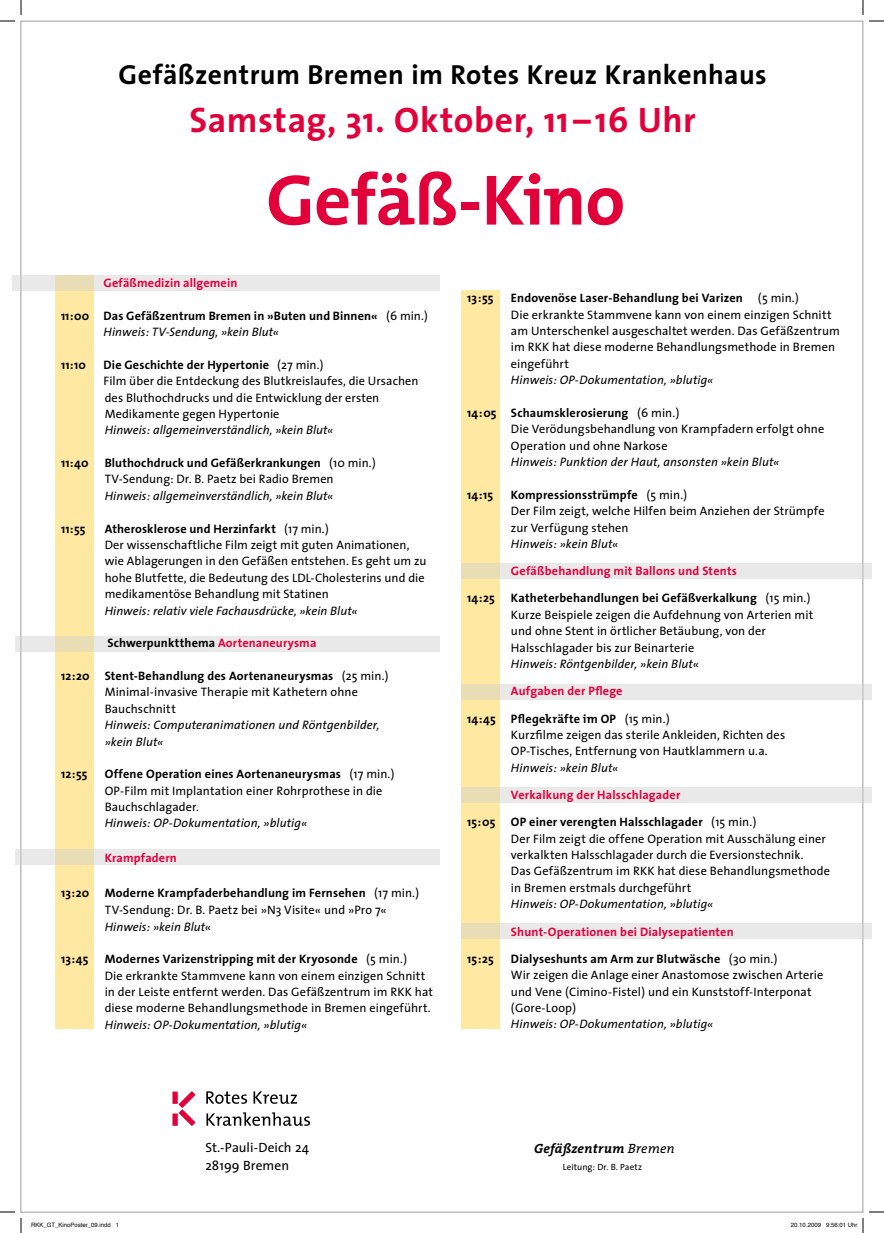
<style>
.page{position:relative;width:884px;height:1233px;background:#fff}
.page>*{position:absolute;margin:0;border:0;box-sizing:border-box;transform-origin:0 0}
.t1{font:700 72px "The Mix";letter-spacing:-.015em;color:#e2003b}
.t2{font:700 35.5px "The Sans";letter-spacing:.015em;color:#e2003b}
.t3{font:700 27.6px "The Sans";letter-spacing:.015em;color:#000}
.t4{font:13.4px/17.9px "The Sans";letter-spacing:.005em;color:#000}
.t5{font:italic 700 13.4px "The Serif";letter-spacing:.01em;color:#000}
.t6{font:12.3px/16.4px "The Sans";letter-spacing:.005em;color:#000}
.t7{font:italic 12.3px/16.4px "The Sans";letter-spacing:.01em;color:#000}
.t8{font:700 12.3px/16.4px "The Sans";letter-spacing:.01em;color:#000}
.t9{font:700 12.3px "The Sans";letter-spacing:.01em;color:#e2003b}
.t10{font:700 12.3px "The Mix";letter-spacing:.015em;color:#000}
.t11{font:9px "The Sans";letter-spacing:.01em;color:#000}
.t12{font:6px "Helvetica";color:#000}
.s1{font-weight:400}
.s2{font-weight:400;font-style:italic}
.s3{font-weight:700}
.s4{color:#e2003b}
.s5{font-family:"The Sans";font-weight:400}
</style>
<div class="page">
<div style="left:461px;top:290px;width:39px;height:738px;background:#ffe8a1"></div>
<svg style="left:461px;top:563px;width:410px;height:15px;background:#e8e7e4"></svg>
<svg style="left:461px;top:684px;width:410px;height:15px;background:#e8e7e4"></svg>
<svg style="left:461px;top:787px;width:410px;height:16px;background:#e8e7e4"></svg>
<svg style="left:461px;top:923px;width:410px;height:16px;background:#e8e7e4"></svg>
<svg style="left:179px;top:1109px;width:16px;height:17px"></svg>
<svg style="left:179px;top:1091px;width:16px;height:17px"></svg>
<div style="left:172px;top:1113px;width:6px;height:12px;background:#e2003b"></div>
<div style="left:172px;top:1091px;width:6px;height:12px;background:#e2003b"></div>
<svg style="left:206px;top:1112px;width:104px;height:13px"></svg>
<svg style="left:206px;top:1091px;width:41px;height:12px"></svg>
<svg style="left:253px;top:1091px;width:44px;height:12px"></svg>
<div style="left:55px;top:275px;width:39px;height:753px;background:#ffe8a1"></div>
<svg style="left:12px;top:275px;width:428px;height:16px;background:#e8e7e5"></svg>
<svg style="left:15px;top:636px;width:425px;height:15px;background:#e8e7e5"></svg>
<svg style="left:15px;top:848px;width:425px;height:16px;background:#eae9e6"></svg>
<svg style="left:0;top:1211px;width:15px;height:1px"></svg>
<svg style="left:869px;top:1211px;width:15px;height:1px"></svg>
<svg style="left:0;top:0;width:22px;height:22px"></svg>
<svg style="left:20px;top:1218px;width:2px;height:15px"></svg>
<svg style="left:862px;top:0;width:22px;height:22px"></svg>
<svg style="left:862px;top:1218px;width:2px;height:15px"></svg>
<h3 class="t3" style="left:119px;top:52px;width:650px">Gefäßzentrum Bremen im Rotes Kreuz Krankenhaus</h3>
<h2 class="t2" style="left:190px;top:90px;width:508px">Samstag, 31. Oktober, 11–16 Uhr</h2>
<h1 class="t1" style="left:266px;top:140px;width:360px">Gefäß-Kino</h1>
<p class="t9" style="left:104px;top:272px;width:135px">Gefäßmedizin allgemein</p>
<p class="t8" style="left:104px;top:307px;width:326px;text-indent:-43px">11:00 Das Gefäßzentrum Bremen in »Buten und Binnen« <span class="s1">(6 min.)<br></span><span class="s2">Hinweis: TV-Sendung, »kein Blut«</span></p>
<p class="t8" style="left:61px;top:356px;width:26px">11:10</p>
<p class="t6" style="left:104px;top:356px;width:316px"><span class="s3">Die Geschichte der Hypertonie</span> (27 min.)<br>Film über die Entdeckung des Blutkreislaufes, die Ursachen des Bluthochdrucks und die Entwicklung der ersten Medikamente gegen Hypertonie</p>
<p class="t7" style="left:105px;top:421px;width:230px">Hinweis: allgemeinverständlich, »kein Blut«</p>
<p class="t8" style="left:61px;top:454px;width:29px">11:40</p>
<p class="t6" style="left:105px;top:454px;width:273px"><span class="s3">Bluthochdruck und Gefäßerkrankungen</span> (10 min.)<br>TV-Sendung: Dr. B. Paetz bei Radio Bremen</p>
<p class="t7" style="left:105px;top:487px;width:230px">Hinweis: allgemeinverständlich, »kein Blut«</p>
<p class="t8" style="left:61px;top:520px;width:26px">11:55</p>
<p class="t6" style="left:105px;top:520px;width:323px"><span class="s3">Atherosklerose und Herzinfarkt</span> (17 min.)<br>Der wissenschaftliche Film zeigt mit guten Animationen, wie Ablagerungen in den Gefäßen entstehen. Es geht um zu hohe Blutfette, die Bedeutung des LDL-Cholesterins und die medikamentöse Behandlung mit Statinen</p>
<p class="t7" style="left:105px;top:602px;width:254px">Hinweis: relativ viele Fachausdrücke, »kein Blut«</p>
<p class="t8" style="left:107px;top:634px;width:210px">Schwerpunktthema <span class="s4">Aortenaneurysma</span></p>
<p class="t6" style="left:105px;top:667px;width:285px;text-indent:-44px"><span class="s3">12:20 Stent-Behandlung des Aortenaneurysmas</span> (25 min.)<br>Minimal-invasive Therapie mit Kathetern ohne<br>Bauchschnitt</p>
<p class="t7" style="left:105px;top:716px;width:276px">Hinweis: Computeranimationen und Röntgenbilder, »kein Blut«</p>
<p class="t8" style="left:61px;top:765px;width:28px">12:55</p>
<p class="t6" style="left:105px;top:765px;width:291px"><span class="s3">Offene Operation eines Aortenaneurysmas</span> (17 min.)<br>OP-Film mit Implantation einer Rohrprothese in die<br>Bauchschlagader.</p>
<p class="t7" style="left:105px;top:814px;width:204px">Hinweis: OP-Dokumentation, »blutig«</p>
<p class="t9" style="left:105px;top:847px;width:74px">Krampfadern</p>
<p class="t6" style="left:105px;top:883px;width:316px;line-height:17.3px;text-indent:-44px"><span class="s3">13:20 Moderne Krampfaderbehandlung im Fernsehen</span> (17 min.)<br>TV-Sendung: Dr. B. Paetz bei »N3 Visite« und »Pro 7«</p>
<p class="t7" style="left:105px;top:917px;width:108px">Hinweis: »kein Blut«</p>
<p class="t8" style="left:61px;top:950px;width:29px">13:45</p>
<p class="t6" style="left:105px;top:950px;width:330px"><span class="s3">Modernes Varizenstripping mit der Kryosonde</span> (5 min.)<br>Die erkrankte Stammvene kann von einem einzigen Schnitt in der Leiste entfernt werden. Das Gefäßzentrum im RKK hat diese moderne Behandlungsmethode in Bremen eingeführt.</p>
<p class="t7" style="left:105px;top:1016px;width:204px">Hinweis: OP-Dokumentation, »blutig«</p>
<p class="t8" style="left:467px;top:289px;width:28px">13:55</p>
<p class="t6" style="left:511px;top:289px;width:330px"><span class="s3">Endovenöse Laser-Behandlung bei Varizen</span> (5 min.)<br>Die erkrankte Stammvene kann von einem einzigen Schnitt am Unterschenkel ausgeschaltet werden. Das Gefäßzentrum im RKK hat diese moderne Behandlungsmethode in Bremen eingeführt</p>
<p class="t7" style="left:511px;top:371px;width:204px">Hinweis: OP-Dokumentation, »blutig«</p>
<p class="t6" style="left:511px;top:404px;width:315px;text-indent:-44px"><span class="s3">14:05 Schaumsklerosierung</span> (6 min.)<br>Die Verödungsbehandlung von Krampfadern erfolgt ohne<br>Operation und ohne Narkose</p>
<p class="t7" style="left:511px;top:453px;width:270px">Hinweis: Punktion der Haut, ansonsten »kein Blut«</p>
<p class="t8" style="left:467px;top:486px;width:27px">14:15</p>
<p class="t6" style="left:511px;top:486px;width:315px"><span class="s3">Kompressionsstrümpfe</span> (5 min.)<br>Der Film zeigt, welche Hilfen beim Anziehen der Strümpfe zur Verfügung stehen</p>
<p class="t7" style="left:511px;top:535px;width:109px">Hinweis: »kein Blut«</p>
<p class="t9" style="left:511px;top:561px;width:228px">Gefäßbehandlung mit Ballons und Stents</p>
<p class="t8" style="left:467px;top:590px;width:29px">14:25</p>
<p class="t6" style="left:511px;top:590px;width:304px"><span class="s3">Katheterbehandlungen bei Gefäßverkalkung</span> (15 min.)<br>Kurze Beispiele zeigen die Aufdehnung von Arterien mit und ohne Stent in örtlicher Betäubung, von der Halsschlagader bis zur Beinarterie</p>
<p class="t7" style="left:511px;top:655px;width:189px">Hinweis: Röntgenbilder, »kein Blut«</p>
<p class="t9" style="left:511px;top:681px;width:113px">Aufgaben der Pflege</p>
<p class="t10" style="left:467px;top:708px;width:204px">14:45 Pflegekräfte im OP <span class="s5">(15 min.)</span></p>
<p class="t6" style="left:511px;top:726px;width:276px">Kurzfilme zeigen das sterile Ankleiden, Richten des<br>OP-Tisches, Entfernung von Hautklammern u.a.</p>
<p class="t7" style="left:511px;top:759px;width:109px">Hinweis: »kein Blut«</p>
<p class="t9" style="left:511px;top:784px;width:171px">Verkalkung der Halsschlagader</p>
<p class="t8" style="left:467px;top:813px;width:30px">15:05</p>
<p class="t6" style="left:511px;top:813px;width:321px"><span class="s3">OP einer verengten Halsschlagader</span> (15 min.)<br>Der Film zeigt die offene Operation mit Ausschälung einer verkalkten Halsschlagader durch die Eversionstechnik.<br>Das Gefäßzentrum im RKK hat diese Behandlungsmethode in Bremen erstmals durchgeführt</p>
<p class="t7" style="left:511px;top:895px;width:204px">Hinweis: OP-Dokumentation, »blutig«</p>
<p class="t9" style="left:511px;top:921px;width:224px">Shunt-Operationen bei Dialysepatienten</p>
<p class="t8" style="left:467px;top:950px;width:28px">15:25</p>
<p class="t6" style="left:511px;top:950px;width:314px"><span class="s3">Dialyseshunts am Arm zur Blutwäsche</span> (30 min.)<br>Wir zeigen die Anlage einer Anastomose zwischen Arterie und Vene (Cimino-Fistel) und ein Kunststoff-Interponat (Gore-Loop)</p>
<p class="t7" style="left:511px;top:1015px;width:204px">Hinweis: OP-Dokumentation, »blutig«</p>
<p class="t4" style="left:205px;top:1138px;width:105px">St.-Pauli-Deich 24<br>28199 Bremen</p>
<p class="t5" style="left:534px;top:1137px;width:142px">Gefäßzentrum <span class="s1">Bremen</span></p>
<p class="t11" style="left:563px;top:1159px;width:81px">Leitung: Dr. B. Paetz</p>
<p class="t12" style="left:31px;top:1220px;width:90px">RKK_GT_KinoPoster_09.indd 1</p>
<p class="t12" style="left:791px;top:1220px;width:68px">20.10.2009 9:56:01 Uhr</p>
</div>
